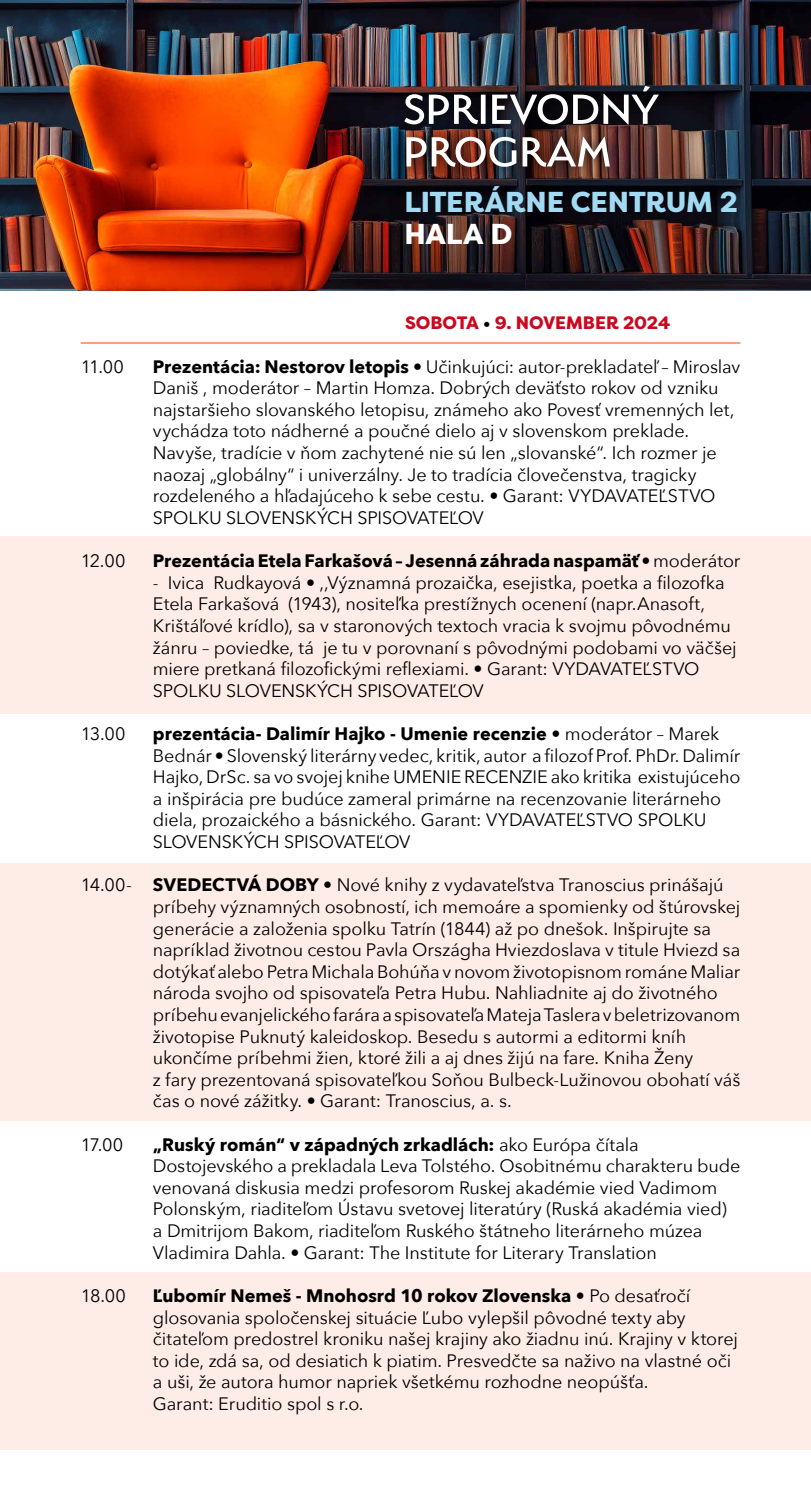
<style>
.page{position:relative;width:811px;height:1486px;background:#fff}
.page>*{position:absolute;margin:0;border:0;box-sizing:border-box;transform-origin:0 0}
.t1{font:800 28.7px "Filson Pro";letter-spacing:-.005em;color:#a2daf4}
.t2{font:800 28.7px "Filson Pro";color:#fff}
.t3{font:18px/21.6px "Avenir Next";letter-spacing:-.01em;color:#000}
.t4{font:700 18px "Avenir Next";color:#000}
.t5{font:800 18px "Filson Pro";letter-spacing:-.01em;color:#cd071e}
.s1{color:#000}
.s2{font-weight:700}
.s3{font-weight:400}
</style>
<div class="page">
<div style="left:0;top:536px;width:810px;height:178px;background:#feece6"></div>
<div style="left:0;top:1272px;width:810px;height:177px;background:#feece6"></div>
<div style="left:0;top:862px;width:810px;height:258px;background:#feece6"></div>
<img style="left:0;top:0;width:810px;height:290px">
<div style="left:393px;top:74px;width:276px;height:105px;background:#000;opacity:.75"></div>
<img style="left:406px;top:136px;width:203px;height:31px">
<svg style="left:404px;top:86px;width:254px;height:39px"></svg>
<hr style="left:81px;top:342px;width:659px;height:1px;background:#f73d00">
<h1 class="t1" style="left:404px;top:183px;width:335px">LITERÁRNE CENTRUM 2</h1>
<h1 class="t2" style="left:404px;top:216px;width:109px">HALA D</h1>
<p class="t5" style="left:405px;top:312px;width:266px">SOBOTA <span class="s1">•</span> 9. NOVEMBER 2024</p>
<p class="t3" style="left:81px;top:355px;width:45px">11.00</p>
<p class="t3" style="left:153px;top:355px;width:588px"><span class="s2">Prezentácia: Nestorov letopis</span> • Učinkujúci: autor-prekladateľ – Miroslav Daniš , moderátor – Martin Homza. Dobrých deväťsto rokov od vzniku najstaršieho slovanského letopisu, známeho ako Povesť vremenných let, vychádza toto nádherné a poučné dielo aj v slovenskom preklade.<br>Navyše, tradície v ňom zachytené nie sú len „slovanské“. Ich rozmer je naozaj „globálny“ i univerzálny. Je to tradícia človečenstva, tragicky rozdeleného a hľadajúceho k sebe cestu. • Garant: VYDAVATEĽSTVO SPOLKU SLOVENSKÝCH SPISOVATEĽOV</p>
<p class="t3" style="left:81px;top:549px;width:46px">12.00</p>
<p class="t4" style="left:153px;top:545px;width:588px">Prezentácia Etela Farkašová – Jesenná záhrada naspamäť <span class="s3">• moderátor</span></p>
<p class="t3" style="left:153px;top:571px;width:585px">- Ivica Rudkayová • ,,Významná prozaička, esejistka, poetka a filozofka Etela Farkašová (1943), nositeľka prestížnych ocenení (napr.Anasoft, Krištáľové krídlo), sa v staronových textoch vracia k svojmu pôvodnému žánru – poviedke, tá je tu v porovnaní s pôvodnými podobami vo väčšej miere pretkaná filozofickými reflexiami. • Garant: VYDAVATEĽSTVO SPOLKU SLOVENSKÝCH SPISOVATEĽOV</p>
<p class="t3" style="left:81px;top:722px;width:46px">13.00</p>
<p class="t3" style="left:153px;top:722px;width:588px"><span class="s2">prezentácia- Dalimír Hajko - Umenie recenzie</span> • moderátor – Marek Bednár • Slovenský literárny vedec, kritik, autor a filozof Prof. PhDr. Dalimír Hajko, DrSc. sa vo svojej knihe UMENIE RECENZIE ako kritika existujúceho a inšpirácia pre budúce zameral primárne na recenzovanie literárneho diela, prozaického a básnického. Garant: VYDAVATEĽSTVO SPOLKU SLOVENSKÝCH SPISOVATEĽOV</p>
<p class="t3" style="left:153px;top:873px;width:588px;text-indent:-72px">14.00- <span class="s2">SVEDECTVÁ DOBY •</span> Nové knihy z vydavateľstva Tranoscius prinášajú príbehy významných osobností, ich memoáre a spomienky od štúrovskej generácie a založenia spolku Tatrín (1844) až po dnešok. Inšpirujte sa napríklad životnou cestou Pavla Országha Hviezdoslava v titule Hviezd sa dotýkať alebo Petra Michala Bohúňa v novom životopisnom románe Maliar národa svojho od spisovateľa Petra Hubu. Nahliadnite aj do životného príbehuevanjelickéhofaráraa spisovateľaMatejaTaslerav beletrizovanom životopise Puknutý kaleidoskop. Besedu s autormi a editormi kníh ukončíme príbehmi žien, ktoré žili a aj dnes žijú na fare. Kniha Ženy<br>z fary prezentovaná spisovateľkou Soňou Bulbeck-Lužinovou obohatí váš čas o nové zážitky. • Garant: Tranoscius, a. s.</p>
<p class="t3" style="left:81px;top:1132px;width:44px">17.00</p>
<p class="t3" style="left:153px;top:1132px;width:588px"><span class="s2">„Ruský román“ v západných zrkadlách:</span> ako Európa čítala Dostojevského a prekladala Leva Tolstého. Osobitnému charakteru bude venovaná diskusia medzi profesorom Ruskej akadémie vied Vadimom Polonským, riaditeľom Ústavu svetovej literatúry (Ruská akadémia vied) a Dmitrijom Bakom, riaditeľom Ruského štátneho literárneho múzea Vladimira Dahla. • Garant: The Institute for Literary Translation</p>
<p class="t3" style="left:81px;top:1283px;width:47px">18.00</p>
<p class="t3" style="left:153px;top:1283px;width:586px"><span class="s2">Ľubomír Nemeš - Mnohosrd 10 rokov Zlovenska</span> • Po desaťročí glosovania spoločenskej situácie Ľubo vylepšil pôvodné texty aby čitateľom predostrel kroniku našej krajiny ako žiadnu inú. Krajiny v ktorej to ide, zdá sa, od desiatich k piatim. Presvedčte sa naživo na vlastné oči a uši, že autora humor napriek všetkému rozhodne neopúšťa.<br>Garant: Eruditio spol s r.o.</p>
</div>
